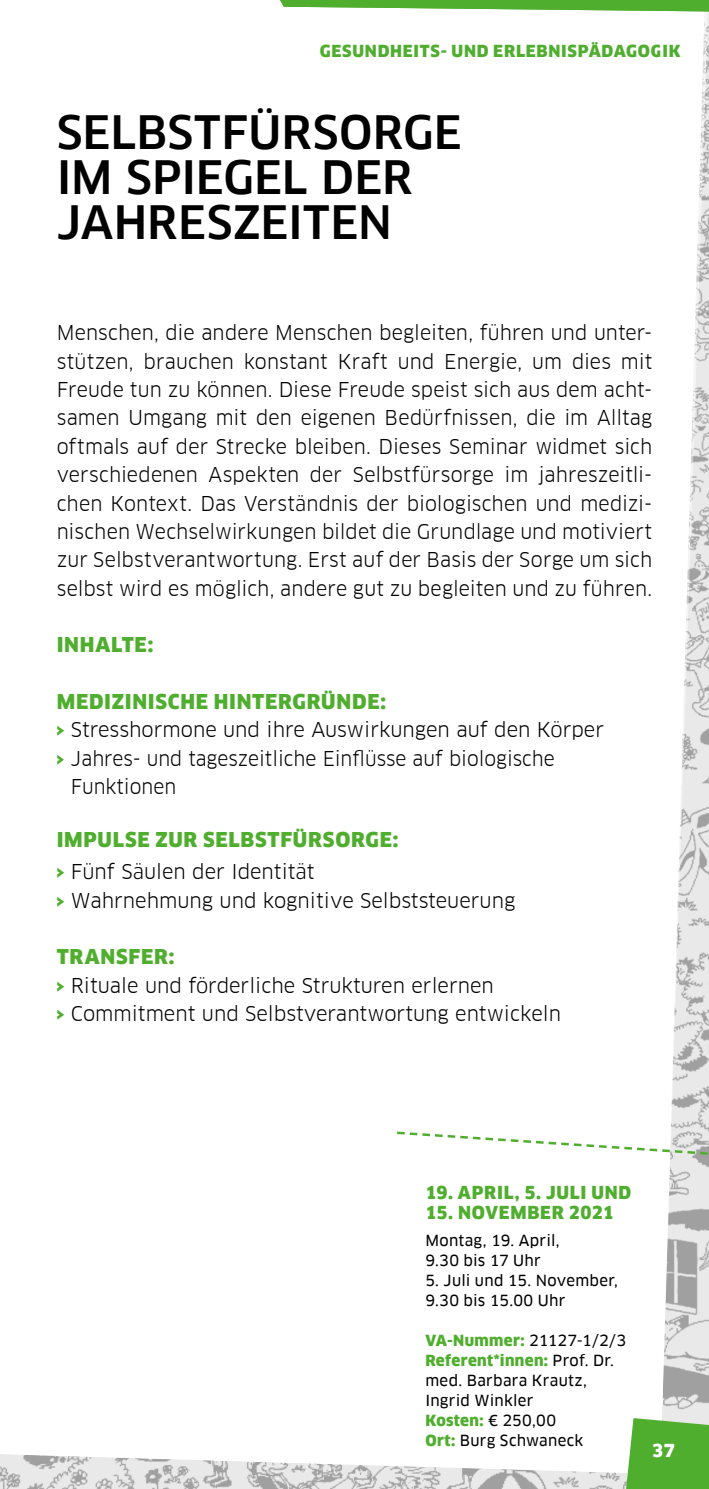
<style>
.page{position:relative;width:709px;height:1489px;background:#fff}
.page>*{position:absolute;margin:0;border:0;box-sizing:border-box;transform-origin:0 0}
.t1{font:500 45px/45px "Clan Offc";color:#000}
.t2{font:20px/28.2px "Clan Offc";color:#000;text-align:justify}
.t3{font:900 20px/32.8px "Clan Offc";letter-spacing:.035em;color:#50ae2f}
.t4{font:20px "Clan Offc";color:#000;scale:.96 1}
.t5{font:900 17.5px "Clan Offc";letter-spacing:.04em;color:#50ae2f}
.t6{font:900 17.5px "Clan Offc";color:#fff}
.t7{font:900 16.25px "Clan Offc";letter-spacing:.045em;color:#50ae2f}
.t8{font:15px/20px "Clan Offc News";letter-spacing:.02em;color:#000}
.t9{font:900 15px "Clan Offc";letter-spacing:.02em;color:#50ae2f}
.s1{font-weight:900;color:#50ae2f}
.s2{font-style:inherit}
.s3{font-weight:400;color:#000}
.s4{font-family:"Clan Offc";font-weight:900;color:#50ae2f}
.s5{font-family:"Clan Offc News";font-weight:400;color:#000}
</style>
<div class="page">
<svg style="left:662px;top:12px;width:47px;height:1405px"></svg>
<svg style="left:280px;top:0;width:429px;height:12px"></svg>
<svg style="left:397px;top:1130px;width:312px;height:33px"></svg>
<svg style="left:0;top:1417px;width:709px;height:71px"></svg>
<p class="t7" style="left:320px;top:42px;width:362px">GESUNDHEITS- UND ERLEBNISPÄDAGOGIK</p>
<h1 class="t1" style="left:57px;top:110px;width:406px">SELBSTFÜRSORGE<br>IM SPIEGEL DER<br>JAHRESZEITEN</h1>
<p class="t2" style="left:57px;top:319px;width:597px">Menschen, die andere Menschen begleiten, führen und unter&shy;stützen, brauchen konstant Kraft und Energie, um dies mit Freude tun zu können. Diese Freude speist sich aus dem acht&shy;samen Umgang mit den eigenen Bedürfnissen, die im Alltag oftmals auf der Strecke bleiben. Dieses Seminar widmet sich verschiedenen Aspekten der Selbstfürsorge im jahreszeitli&shy;chen Kontext. Das Verständnis der biologischen und medizi&shy;nischen Wechselwirkungen bildet die Grundlage und motiviert zur Selbstverantwortung. Erst auf der Basis der Sorge um sich selbst wird es möglich, andere gut zu begleiten und zu führen.</p>
<p class="t3" style="left:57px;top:629px;width:98px">INHALTE:</p>
<p class="t3" style="left:57px;top:685px;width:331px">MEDIZINISCHE HINTERGRÜNDE:</p>
<p class="t2" style="left:57px;top:716px;width:549px"><span class="s1">›</span> Stresshormone und ihre Auswirkungen auf den Körper</p>
<p class="t4" style="left:57px;top:747px;width:520px"><span class="s1">›</span> Jahres- und tageszeitliche Einflüsse auf biologische</p>
<p class="t4" style="left:71px;top:775px;width:111px">Funktionen</p>
<p class="t3" style="left:57px;top:823px;width:343px">IMPULSE ZUR SELBSTFÜRSORGE: <span class="s2">›</span> <span class="s3">Fünf Säulen der Identität</span></p>
<p class="t2" style="left:57px;top:886px;width:460px"><span class="s1">›</span> Wahrnehmung und kognitive Selbststeuerung</p>
<p class="t2" style="left:57px;top:942px;width:506px;text-align:left"><span class="s1">TRANSFER:<br></span><span class="s1">›</span> Rituale und förderliche Strukturen erlernen<br><span class="s1">›</span> Commitment und Selbstverantwortung entwickeln</p>
<p class="t5" style="left:425px;top:1182px;width:207px">19. APRIL, 5. JULI UND</p>
<p class="t5" style="left:425px;top:1202px;width:190px">15. NOVEMBER 2021</p>
<p class="t8" style="left:425px;top:1230px;width:136px">Montag, 19. April,<br>9.30 bis 17 Uhr</p>
<p class="t8" style="left:425px;top:1270px;width:194px">5. Juli und 15. November,<br>9.30 bis 15.00 Uhr</p>
<p class="t8" style="left:425px;top:1330px;width:202px"><span class="s4">VA-Nummer:</span> 21127-1/2/3</p>
<p class="t9" style="left:425px;top:1352px;width:190px">Referent*innen: <span class="s5">Prof. Dr.</span></p>
<p class="t8" style="left:425px;top:1370px;width:163px">med. Barbara Krautz,<br>Ingrid Winkler</p>
<p class="t9" style="left:425px;top:1412px;width:132px">Kosten: <span class="s5">€ 250,00</span></p>
<p class="t8" style="left:425px;top:1430px;width:159px"><span class="s4">Ort:</span> Burg Schwaneck</p>
<p class="t6" style="left:652px;top:1440px;width:24px">37</p>
</div>
